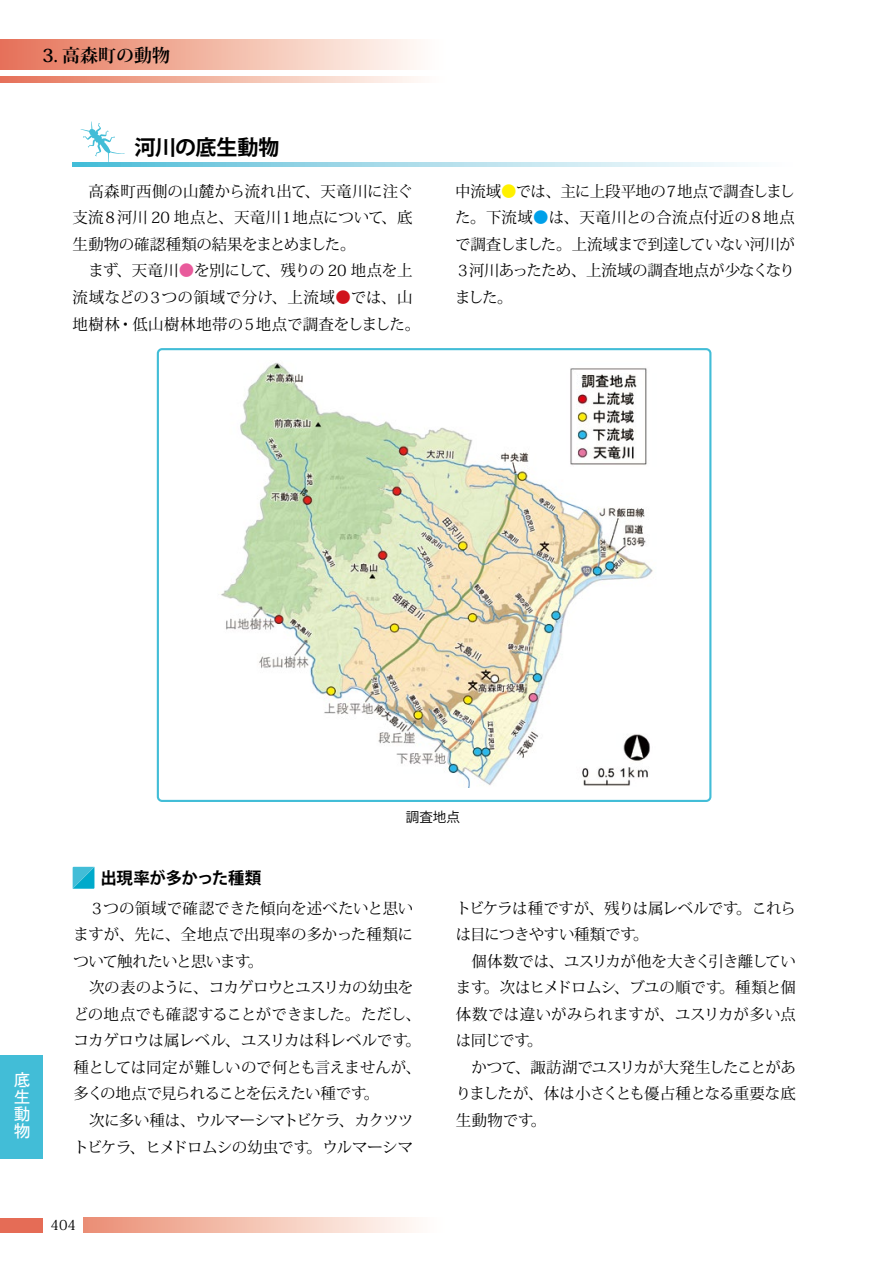
<style>
.page{position:relative;width:893px;height:1263px;background:#fff}
.page>*{position:absolute;margin:0;border:0;box-sizing:border-box;transform-origin:0 0}
.t1{font:700 21px "Koz Go Pro";letter-spacing:-.01em;color:#000}
.t2{font:700 18px "Koz Min Pr 6 N";color:#000}
.t3{font:17.25px/17.2px "MS Gothic";color:#fff;text-align:justify}
.t4{font:700 16.5px "Koz Go Pro";letter-spacing:-.02em;color:#000}
.t5{font:15.45px/26.5px "Koz Min Pr 6 N";letter-spacing:-.025em;color:#000;text-align:justify}
.t6{font:15.45px/26.5px "Koz Min Pr 6 N";letter-spacing:.01em;color:#000;text-align:center}
.t7{font:13.8px "Koz Min Pr 6 N";color:#000}
.t8{font:13.5px "Koz Go Pr 6 N";color:#000}
.s1{color:#e95b9c}
.s2{color:#d0121b}
.s3{color:#fff100}
.s4{color:#00a0e9}
</style>
<div class="page">
<div style="left:157px;top:348px;width:554px;height:454px;border:2px solid #42bdd7;border-radius:4px"></div>
<img style="left:221px;top:362px;width:432px;height:426px">
<svg style="left:0;top:77px;width:418px;height:6px;background:#f2b5a4"></svg>
<div style="left:0;top:1218px;width:42px;height:14px;background:#e56c56"></div>
<svg style="left:84px;top:1218px;width:332px;height:14px;background:#f4c3b3"></svg>
<div style="left:0;top:40px;width:448px;height:30px;background:linear-gradient(to right,#e67356,#fffffe)"></div>
<div style="left:0;top:1055px;width:43px;height:103px;background:#42bdd7"></div>
<svg style="left:79px;top:121px;width:47px;height:46px"></svg>
<svg style="left:72px;top:162px;width:668px;height:4px;background:#a6dbea"></svg>
<svg style="left:73px;top:867px;width:21px;height:22px"></svg>
<p class="t2" style="left:43px;top:45px;width:129px">3. 高森町の動物</p>
<h1 class="t1" style="left:134px;top:133px;width:147px">河川の底生動物</h1>
<p class="t5" style="left:73px;top:178px;width:341px;text-indent:16px">高森町西側の山麓から流れ出て、天竜川に注ぐ支流８河川 20 地点と、天竜川１地点について、底生動物の確認種類の結果をまとめました。</p>
<p class="t6" style="left:73px;top:258px;width:349px">まず、天竜川<span class="s1">●</span>を別にして、残りの 20 地点を上<br>流域などの３つの領域で分け、上流域<span class="s2">●</span>では、山地樹林・低山樹林地帯の５地点で調査をしました。</p>
<p class="t5" style="left:455px;top:178px;width:341px">中流域<span class="s3">●</span>では、主に上段平地の７地点で調査しました。下流域<span class="s4">●</span>は、天竜川との合流点付近の８地点で調査しました。上流域まで到達していない河川が３河川あったため、上流域の調査地点が少なくなりました。</p>
<p class="t3" style="left:13px;top:1071px;width:18px">底生動物</p>
<p class="t4" style="left:100px;top:867px;width:162px">出現率が多かった種類</p>
<p class="t8" style="left:406px;top:810px;width:55px">調査地点</p>
<p class="t5" style="left:73px;top:895px;width:341px;text-indent:16px">３つの領域で確認できた傾向を述べたいと思いますが、先に、全地点で出現率の多かった種類について触れたいと思います。</p>
<p class="t5" style="left:73px;top:975px;width:349px;text-align:left;text-indent:16px">次の表のように、コカゲロウとユスリカの幼虫をどの地点でも確認することができました。ただし、コカゲロウは属レベル、ユスリカは科レベルです。種としては同定が難しいので何とも言えませんが、多くの地点で見られることを伝えたい種です。</p>
<p class="t5" style="left:73px;top:1107px;width:341px;text-align:right">次に多い種は、ウルマーシマトビケラ、カクツツトビケラ、ヒメドロムシの幼虫です。ウルマーシマ</p>
<p class="t5" style="left:456px;top:895px;width:341px">トビケラは種ですが、残りは属レベルです。これらは目につきやすい種類です。</p>
<p class="t5" style="left:456px;top:948px;width:341px;text-indent:16px">個体数では、ユスリカが他を大きく引き離しています。次はヒメドロムシ、ブユの順です。種類と個体数では違いがみられますが、ユスリカが多い点は同じです。</p>
<p class="t5" style="left:456px;top:1054px;width:341px;text-indent:16px">かつて、諏訪湖でユスリカが大発生したことがありましたが、体は小さくとも優占種となる重要な底生動物です。</p>
<p class="t7" style="left:51px;top:1217px;width:27px">404</p>
</div>
